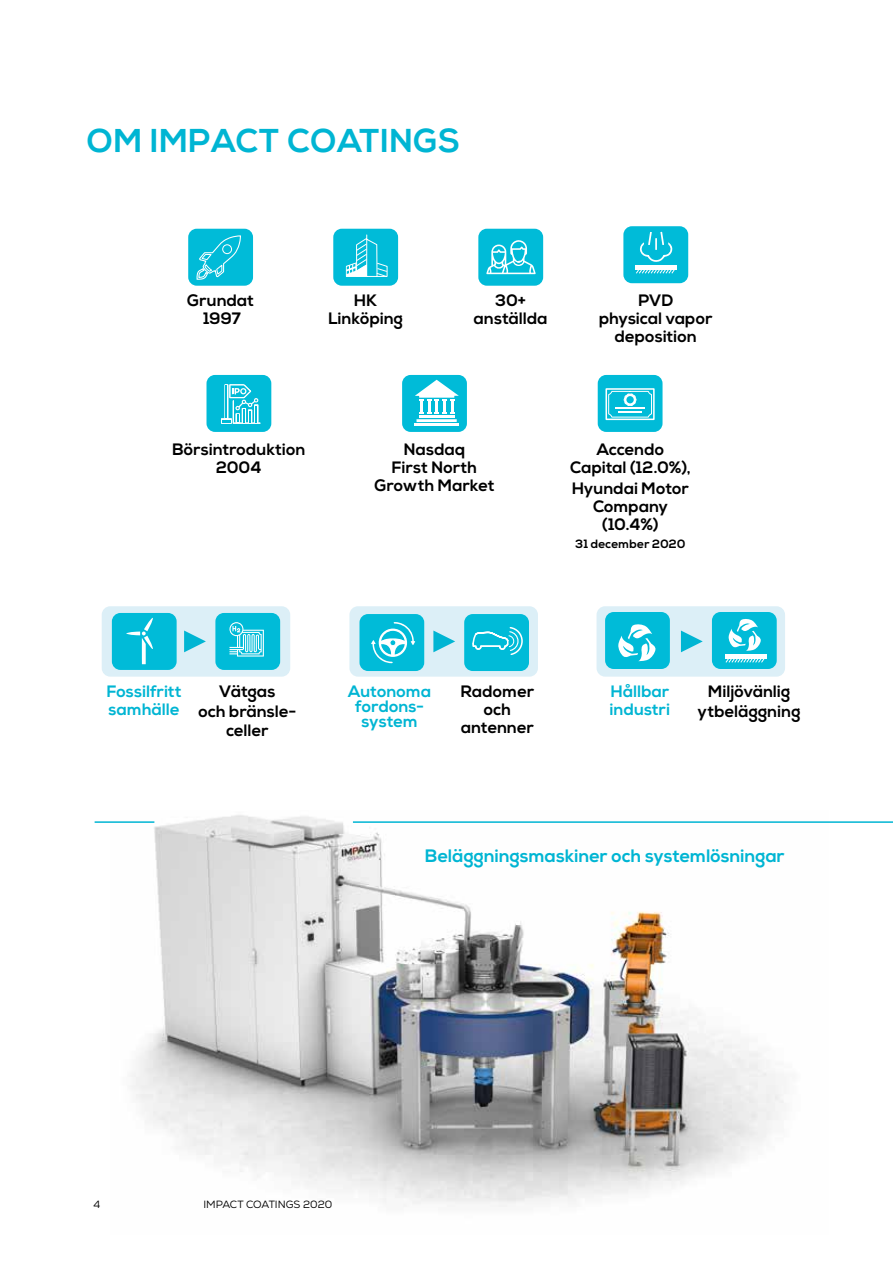
<style>
.page{position:relative;width:893px;height:1263px;background:#fff}
.page>*{position:absolute;margin:0;border:0;box-sizing:border-box;transform-origin:0 0}
.t1{font:700 33px "Nexa";letter-spacing:.02em;color:#00b5d3}
.t2{font:700 18px "Nexa";letter-spacing:.005em;color:#00b5d3}
.t3{font:700 16.5px/18px "Nexa";letter-spacing:.01em;color:#000;text-align:center}
.t4{font:700 16.5px/18px "Nexa";letter-spacing:.01em;color:#00b5d3}
.t5{font:700 12px "Nexa";letter-spacing:.02em;color:#000}
.t6{font:10.5px "Nexa";color:#000}
</style>
<div class="page">
<img style="left:131px;top:815px;width:653px;height:392px">
<hr style="left:353px;top:821px;width:540px;height:2px;background:#00b5d3">
<hr style="left:95px;top:821px;width:59px;height:2px;background:#00b5d3">
<svg style="left:402px;top:375px;width:65px;height:57px"></svg>
<svg style="left:206px;top:375px;width:65px;height:57px;background:#2ac6de"></svg>
<svg style="left:598px;top:375px;width:64px;height:57px;background:#24c4dd"></svg>
<div style="left:626px;top:396px;width:8px;height:7px;background:#00bbd8;border-radius:50%"></div>
<hr style="left:615px;top:407px;width:30px;height:2px;background:#fff">
<hr style="left:618px;top:411px;width:24px;height:2px;background:#fff">
<svg style="left:188px;top:229px;width:65px;height:57px;background:#1ac1db"></svg>
<svg style="left:333px;top:229px;width:65px;height:57px;background:#22c4dd"></svg>
<svg style="left:478px;top:229px;width:65px;height:57px;background:#26c5dd"></svg>
<svg style="left:623px;top:226px;width:65px;height:57px;background:#23c4dd"></svg>
<div style="left:102px;top:606px;width:188px;height:71px;background:#dceff7;border-radius:9px"></div>
<svg style="left:112px;top:613px;width:65px;height:57px;background:#14c0da"></svg>
<svg style="left:215px;top:613px;width:65px;height:57px;background:#23c4dd"></svg>
<div style="left:349px;top:606px;width:189px;height:71px;background:#dceff7;border-radius:9px"></div>
<svg style="left:359px;top:614px;width:65px;height:57px;background:#24c4dd"></svg>
<div style="left:390px;top:639px;width:6px;height:7px;border:1px solid #fff;border-radius:50%"></div>
<svg style="left:464px;top:614px;width:65px;height:57px;background:#17c1db"></svg>
<div style="left:597px;top:606px;width:188px;height:71px;background:#dceff7;border-radius:9px"></div>
<svg style="left:605px;top:612px;width:65px;height:57px;background:#2bc6de"></svg>
<svg style="left:712px;top:612px;width:65px;height:57px;background:#33c8df"></svg>
<svg style="left:184px;top:630px;width:22px;height:22px"></svg>
<svg style="left:433px;top:630px;width:22px;height:22px"></svg>
<svg style="left:681px;top:630px;width:22px;height:22px"></svg>
<h1 class="t1" style="left:87px;top:122px;width:374px">OM IMPACT COATINGS</h1>
<p class="t3" style="left:187px;top:292px;width:69px">Grundat<br>1997</p>
<p class="t3" style="left:328px;top:292px;width:76px">HK<br>Linköping</p>
<p class="t3" style="left:474px;top:292px;width:75px">30+ anställda</p>
<p class="t3" style="left:599px;top:292px;width:115px">PVD<br>physical vapor deposition</p>
<p class="t3" style="left:172px;top:441px;width:134px">Börsintroduktion<br>2004</p>
<p class="t3" style="left:570px;top:441px;width:122px">Accendo<br>Capital (12.0%),</p>
<p class="t3" style="left:572px;top:480px;width:118px">Hyundai Motor<br>Company (10.4%)</p>
<p class="t5" style="left:576px;top:537px;width:111px">31 december 2020</p>
<p class="t3" style="left:374px;top:441px;width:122px">Nasdaq<br>First North<br>Growth Market</p>
<p class="t4" style="left:107px;top:683px;width:76px">Fossilfritt samhälle</p>
<p class="t3" style="left:198px;top:682px;width:100px;line-height:19.5px">Vätgas<br>och bränsle&shy;celler</p>
<p class="t4" style="left:348px;top:685px;width:84px;line-height:15px;text-align:center">Autonoma fordons-- system</p>
<p class="t3" style="left:461px;top:683px;width:75px">Radomer och antenner</p>
<p class="t4" style="left:610px;top:683px;width:62px">Hållbar industri</p>
<p class="t3" style="left:698px;top:682px;width:104px;line-height:19.5px">Miljövänlig ytbeläggning</p>
<p class="t2" style="left:425px;top:845px;width:361px">Beläggningsmaskiner och systemlösningar</p>
<p class="t6" style="left:94px;top:1197px;width:8px">4</p>
<p class="t6" style="left:203px;top:1197px;width:130px">IMPACT COATINGS 2020</p>
</div>
